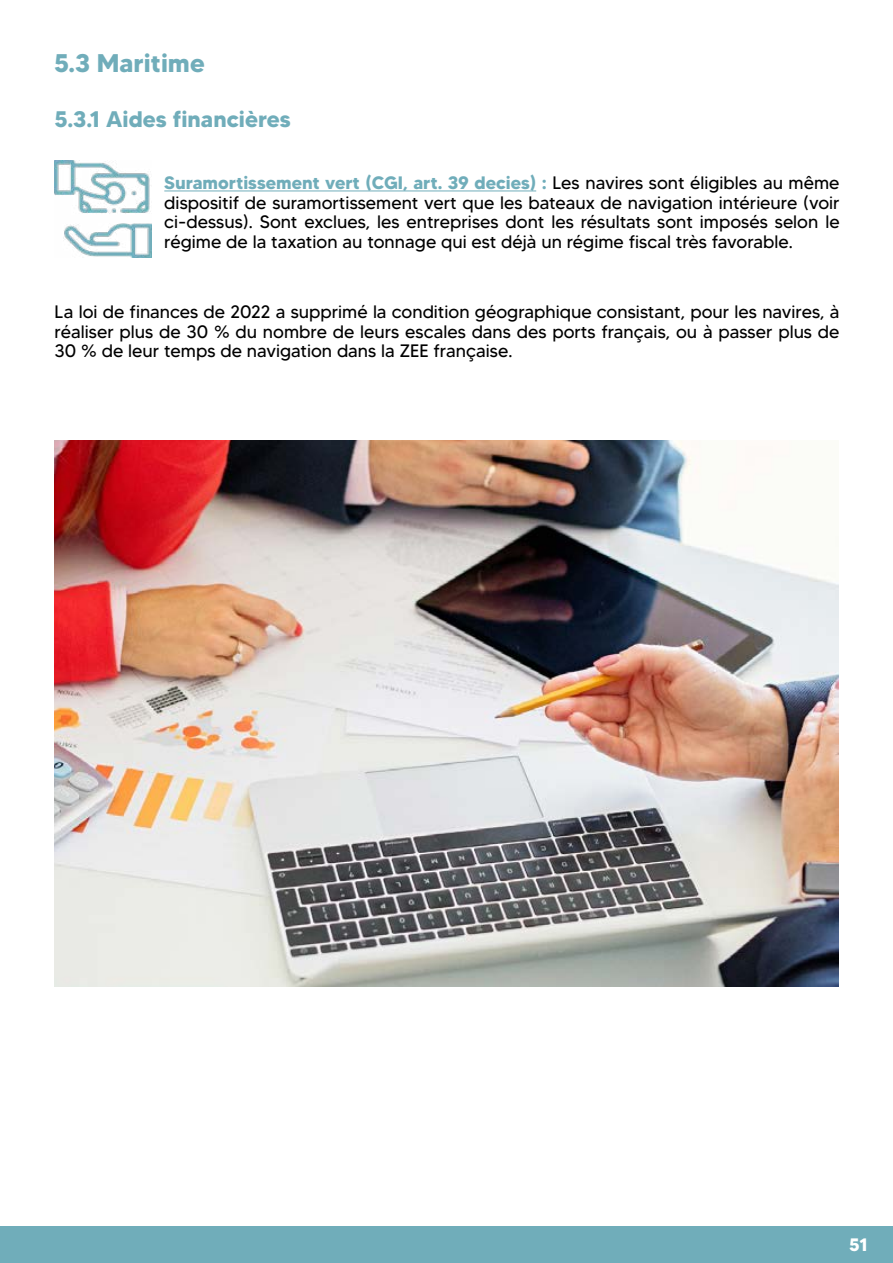
<style>
.page{position:relative;width:893px;height:1263px;background:#fff}
.page>*{position:absolute;margin:0;border:0;box-sizing:border-box;transform-origin:0 0}
.t1{font:700 25.5px "MADETOMMY";color:#70adba}
.t2{font:700 22.5px "MADETOMMY";color:#70adba}
.t3{font:18px/19.5px "MADETOMMY";color:#000;text-align:justify}
.t4{font:700 18px "MADETOMMY";color:#fff}
.s1{font-weight:700;color:#70adba}
</style>
<div class="page">
<div style="left:0;top:1226px;width:893px;height:37px;background:#70adba"></div>
<hr style="left:164px;top:190px;width:372px;height:1px;background:#70adba">
<img style="left:54px;top:160px;width:98px;height:97px">
<img style="left:55px;top:440px;width:784px;height:546px">
<h1 class="t1" style="left:54px;top:47px;width:152px">5.3 Maritime</h1>
<p class="t2" style="left:54px;top:105px;width:238px">5.3.1 Aides financières</p>
<p class="t3" style="left:164px;top:173px;width:677px"><span class="s1">Suramortissement vert (CGI, art. 39 decies) :</span> Les navires sont éligibles au même dispositif de suramortissement vert que les bateaux de navigation intérieure (voir ci-dessus). Sont exclues, les entreprises dont les résultats sont imposés selon le régime de la taxation au tonnage qui est déjà un régime fiscal très favorable.</p>
<p class="t3" style="left:55px;top:302px;width:786px">La loi de finances de 2022 a supprimé la condition géographique consistant, pour les navires, à réaliser plus de 30 % du nombre de leurs escales dans des ports français, ou à passer plus de 30 % de leur temps de navigation dans la ZEE française.</p>
<p class="t4" style="left:849px;top:1234px;width:20px">51</p>
</div>
